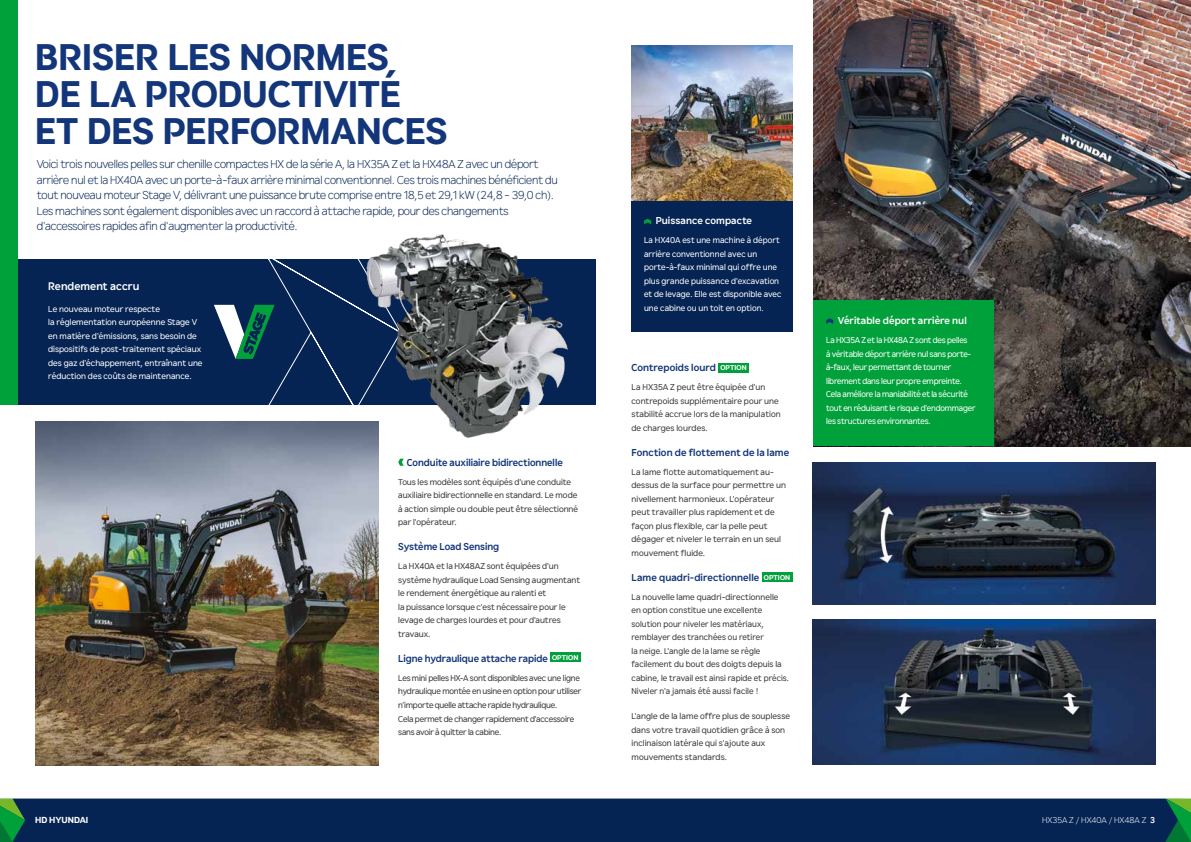
<style>
.page{position:relative;width:1191px;height:842px;background:#fff}
.page>*{position:absolute;margin:0;border:0;box-sizing:border-box;transform-origin:0 0}
.t1{font:36px/37px "HD Hyundai Gothic Euro Lg Bd";letter-spacing:.005em;color:#13357a}
.t2{font:300 11.5px/15.5px "HD Hyundai Gothic Euro";letter-spacing:-.02em;color:#052453}
.t3{font:700 11px "HD Hyundai Gothic Euro";color:#fff}
.t4{font:700 10px "HD Hyundai Gothic Euro";letter-spacing:-.005em;color:#13357a}
.t5{font:700 10px "HD Hyundai Gothic Euro";letter-spacing:.005em;color:#fff}
.t6{font:8.5px/13.5px "HD Hyundai Gothic Euro";color:#3c3c3b}
.t7{font:8.5px/13.5px "HD Hyundai Gothic Euro";color:#fff}
.t8{font:8.5px/13.5px "HD Hyundai Gothic Euro";letter-spacing:-.025em;color:#fff}
.t9{font:8.5px/13.5px "HD Hyundai Gothic Euro";letter-spacing:-.025em;color:#3c3c3b}
.t10{font:300 8.5px "HD Hyundai Gothic Euro";color:#fff}
.t11{font:8.5px "HD Hyundai Gothic Euro Lg Bd";color:#fff}
.s1{font-family:"HD Hyundai Gothic Euro Lg Bd";font-weight:400;font-size:6.8px;color:#fff}
.s2{font-weight:700}
</style>
<div class="page">
<img style="left:812px;top:462px;width:343px;height:142px">
<img style="left:812px;top:619px;width:343px;height:145px">
<div style="left:0;top:259px;width:595px;height:146px;background:#052453"></div>
<img style="left:813px;top:0;width:378px;height:446px">
<div style="left:0;top:0;width:17px;height:405px;background:#00a13a"></div>
<svg style="left:398px;top:459px;width:6px;height:7px"></svg>
<div style="left:550px;top:653px;width:30px;height:9px;background:#00a13a"></div>
<img style="left:35px;top:421px;width:343px;height:344px">
<div style="left:813px;top:300px;width:180px;height:146px;background:#00a13a"></div>
<svg style="left:826px;top:318px;width:7px;height:6px"></svg>
<div style="left:631px;top:87px;width:161px;height:245px;background:#052453"></div>
<svg style="left:644px;top:219px;width:7px;height:5px"></svg>
<div style="left:718px;top:363px;width:31px;height:9px;background:#00a13a"></div>
<div style="left:761px;top:573px;width:31px;height:9px;background:#00a13a"></div>
<svg style="left:214px;top:259px;width:142px;height:146px"></svg>
<img style="left:631px;top:45px;width:161px;height:156px">
<img style="left:356px;top:234px;width:212px;height:215px">
<div style="left:0;top:798px;width:1191px;height:44px;background:#052453"></div>
<svg style="left:1165px;top:799px;width:26px;height:43px"></svg>
<svg style="left:0;top:799px;width:25px;height:43px"></svg>
<hr style="left:0;top:798px;width:1191px;height:1px;background:#fff">
<h1 class="t1" style="left:35px;top:38px;width:413px">BRISER LES NORMES<br>DE LA PRODUCTIVITÉ<br>ET DES PERFORMANCES</h1>
<p class="t2" style="left:37px;top:156px;width:522px">Voici trois nouvelles pelles sur chenille compactes HX de la série A, la HX35A Z et la HX48A Z avec un déport arrière nul et la HX40A avec un porte-à-faux arrière minimal conventionnel. Ces trois machines bénéficient du tout nouveau moteur Stage V, délivrant une puissance brute comprise entre 18,5 et 29,1 kW (24,8 - 39,0 ch).<br>Les machines sont également disponibles avec un raccord à attache rapide, pour des changements d'accessoires rapides afin d'augmenter la productivité.</p>
<p class="t3" style="left:48px;top:278px;width:93px">Rendement accru</p>
<p class="t7" style="left:48px;top:302px;width:156px">Le nouveau moteur respecte<br>la réglementation européenne Stage V en matière d'émissions, sans besoin de dispositifs de post-traitement spéciaux des gaz d'échappement, entraînant une réduction des coûts de maintenance.</p>
<p class="t4" style="left:407px;top:456px;width:158px">Conduite auxiliaire bidirectionnelle</p>
<p class="t6" style="left:398px;top:475px;width:181px">Tous les modèles sont équipés d'une conduite auxiliaire bidirectionnelle en standard. Le mode à action simple ou double peut être sélectionné par l'opérateur.</p>
<p class="t4" style="left:398px;top:540px;width:103px">Système Load Sensing</p>
<p class="t6" style="left:398px;top:560px;width:183px">La HX40A et la HX48AZ sont équipées d'un système hydraulique Load Sensing augmentant le rendement énergétique au ralenti et<br>la puissance lorsque c'est nécessaire pour le levage de charges lourdes et pour d'autres travaux.</p>
<p class="t4" style="left:398px;top:651px;width:182px">Ligne hydraulique attache rapide <sup>OPTION</sup></p>
<p class="t9" style="left:398px;top:671px;width:185px">Les mini pelles HX-A sont disponibles avec une ligne hydraulique montée en usine en option pour utiliser n'importe quelle attache rapide hydraulique.<br>Cela permet de changer rapidement d'accessoire sans avoir à quitter la cabine.</p>
<p class="t5" style="left:656px;top:214px;width:98px">Puissance compacte</p>
<p class="t7" style="left:644px;top:234px;width:139px">La HX40A est une machine à déport arrière conventionnel avec un porte-à-faux minimal qui offre une plus grande puissance d'excavation et de levage. Elle est disponible avec une cabine ou un toit en option.</p>
<p class="t4" style="left:631px;top:361px;width:117px">Contrepoids lourd <span class="s1">OPTION</span></p>
<p class="t6" style="left:631px;top:380px;width:151px">La HX35A Z peut être équipée d'un contrepoids supplémentaire pour une stabilité accrue lors de la manipulation de charges lourdes.</p>
<p class="t4" style="left:631px;top:445px;width:159px">Fonction de flottement de la lame</p>
<p class="t6" style="left:631px;top:465px;width:156px">La lame flotte automatiquement au&shy;dessus de la surface pour permettre un nivellement harmonieux. L'opérateur peut travailler plus rapidement et de façon plus flexible, car la pelle peut dégager et niveler le terrain en un seul mouvement fluide.</p>
<p class="t4" style="left:631px;top:570px;width:160px">Lame quadri-directionnelle <span class="s1">OPTION</span></p>
<p class="t6" style="left:631px;top:590px;width:159px">La nouvelle lame quadri-directionnelle en option constitue une excellente solution pour niveler les matériaux, remblayer des tranchées ou retirer<br>la neige. L'angle de la lame se règle facilement du bout des doigts depuis la cabine, le travail est ainsi rapide et précis.<br>Niveler n'a jamais été aussi facile !</p>
<p class="t6" style="left:631px;top:709px;width:160px">L'angle de la lame offre plus de souplesse dans votre travail quotidien grâce à son inclinaison latérale qui s'ajoute aux mouvements standards.</p>
<p class="t5" style="left:838px;top:314px;width:130px">Véritable déport arrière nul</p>
<p class="t8" style="left:826px;top:333px;width:151px">La HX35A Z et la HX48A Z sont des pelles<br>à véritable déport arrière nul sans porte&shy;à-faux, leur permettant de tourner librement dans leur propre empreinte.<br>Cela améliore la maniabilité et la sécurité tout en réduisant le risque d'endommager les structures environnantes.</p>
<p class="t11" style="left:35px;top:814px;width:54px">HD HYUNDAI</p>
<p class="t10" style="left:1042px;top:815px;width:114px">HX35A Z / HX40A / HX48A Z <span class="s2">3</span></p>
</div>
